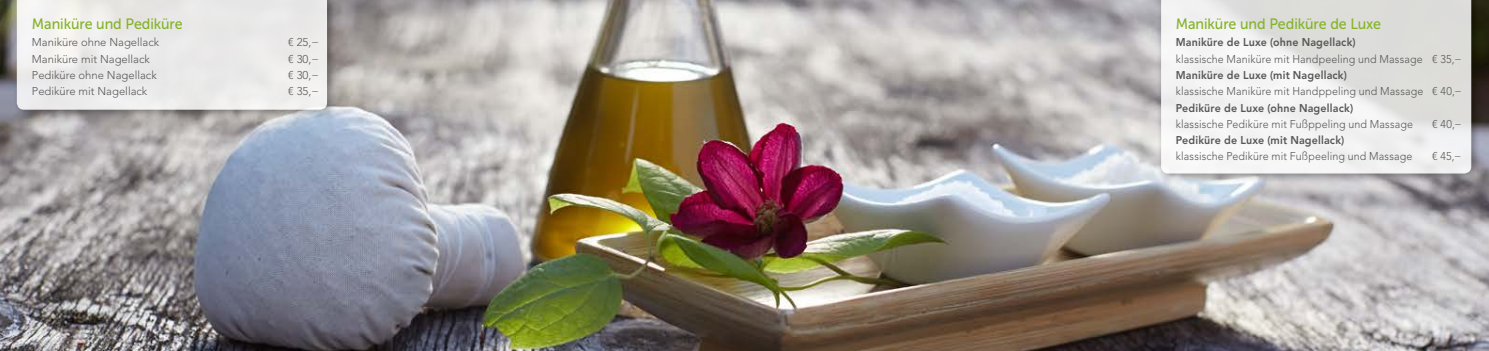
<style>
.page{position:relative;width:1489px;height:351px;background:#fff}
.page>*{position:absolute;margin:0;border:0;box-sizing:border-box;transform-origin:0 0}
.Heads_1{font:15px "Museo Sans 500";letter-spacing:-.005em;color:#84b327;scale:.95 1}
.Fließtext{font:300 11.25px "Avenir LT Std";letter-spacing:.01em;color:#575756;scale:.95 1}
.Fließtext-2{font:800 11.25px "Avenir LT Std";letter-spacing:.015em;color:#575756;scale:.95 1}
.Fließtext-3{font:300 11.25px "Avenir LT Std";letter-spacing:.01em;color:#575756}
.Heads_1-2{font:800 11.25px "Avenir LT Std";letter-spacing:.015em;color:#575756;scale:.95 1}
.Heads_1-3{font:300 11.25px "Avenir LT Std";color:#575756}
.Heads_1-4{font:300 11.25px "Avenir LT Std";color:#575756;scale:.95 1}
</style>
<div class="page">
<img style="left:0;top:0;width:1488px;height:351px">
<svg style="left:636px;top:173px;width:4px;height:4px"></svg>
<div style="left:1156px;top:0;width:324px;height:183px;background:#000;opacity:.4"></div>
<svg style="left:1160px;top:0;width:310px;height:173px;fill:#f1f0f1"></svg>
<div style="left:12px;top:0;width:325px;height:119px;background:#000;opacity:.4"></div>
<svg style="left:17px;top:0;width:310px;height:110px;fill:#ebeaea"></svg>
<p class="Heads_1" style="left:32px;top:16px;width:160px">Maniküre und Pediküre</p>
<p class="Heads_1-3" style="left:32px;top:36px;width:129px">Maniküre ohne Nagellack</p>
<p class="Heads_1-4" style="left:288px;top:36px;width:34px">€ 25,−</p>
<p class="Fließtext-3" style="left:32px;top:52px;width:119px">Maniküre mit Nagellack</p>
<p class="Fließtext" style="left:288px;top:52px;width:34px">€ 30,−</p>
<p class="Fließtext-3" style="left:32px;top:68px;width:126px">Pediküre ohne Nagellack</p>
<p class="Fließtext" style="left:288px;top:68px;width:34px">€ 30,−</p>
<p class="Fließtext-3" style="left:32px;top:85px;width:117px">Pediküre mit Nagellack</p>
<p class="Fließtext" style="left:288px;top:85px;width:34px">€ 35,−</p>
<p class="Heads_1" style="left:1175px;top:16px;width:217px">Maniküre und Pediküre de Luxe</p>
<p class="Heads_1-2" style="left:1175px;top:36px;width:191px">Maniküre de Luxe (ohne Nagellack)</p>
<p class="Fließtext" style="left:1175px;top:52px;width:302px">klassische Maniküre mit Handpeeling und Massage € 35,−</p>
<p class="Fließtext-2" style="left:1175px;top:68px;width:182px">Maniküre de Luxe (mit Nagellack)</p>
<p class="Fließtext" style="left:1175px;top:85px;width:302px">klassische Maniküre mit Handppeling und Massage € 40,−</p>
<p class="Fließtext-2" style="left:1175px;top:101px;width:188px">Pediküre de Luxe (ohne Nagellack)</p>
<p class="Fließtext" style="left:1175px;top:117px;width:251px">klassische Pediküre mit Fußppeling und Massage</p>
<p class="Fließtext" style="left:1431px;top:117px;width:32px">€ 40,−</p>
<p class="Fließtext-2" style="left:1175px;top:133px;width:179px">Pediküre de Luxe (mit Nagellack)</p>
<p class="Fließtext" style="left:1175px;top:150px;width:250px">klassische Pediküre mit Fußpeeling und Massage</p>
<p class="Fließtext" style="left:1431px;top:150px;width:32px">€ 45,−</p>
</div>
